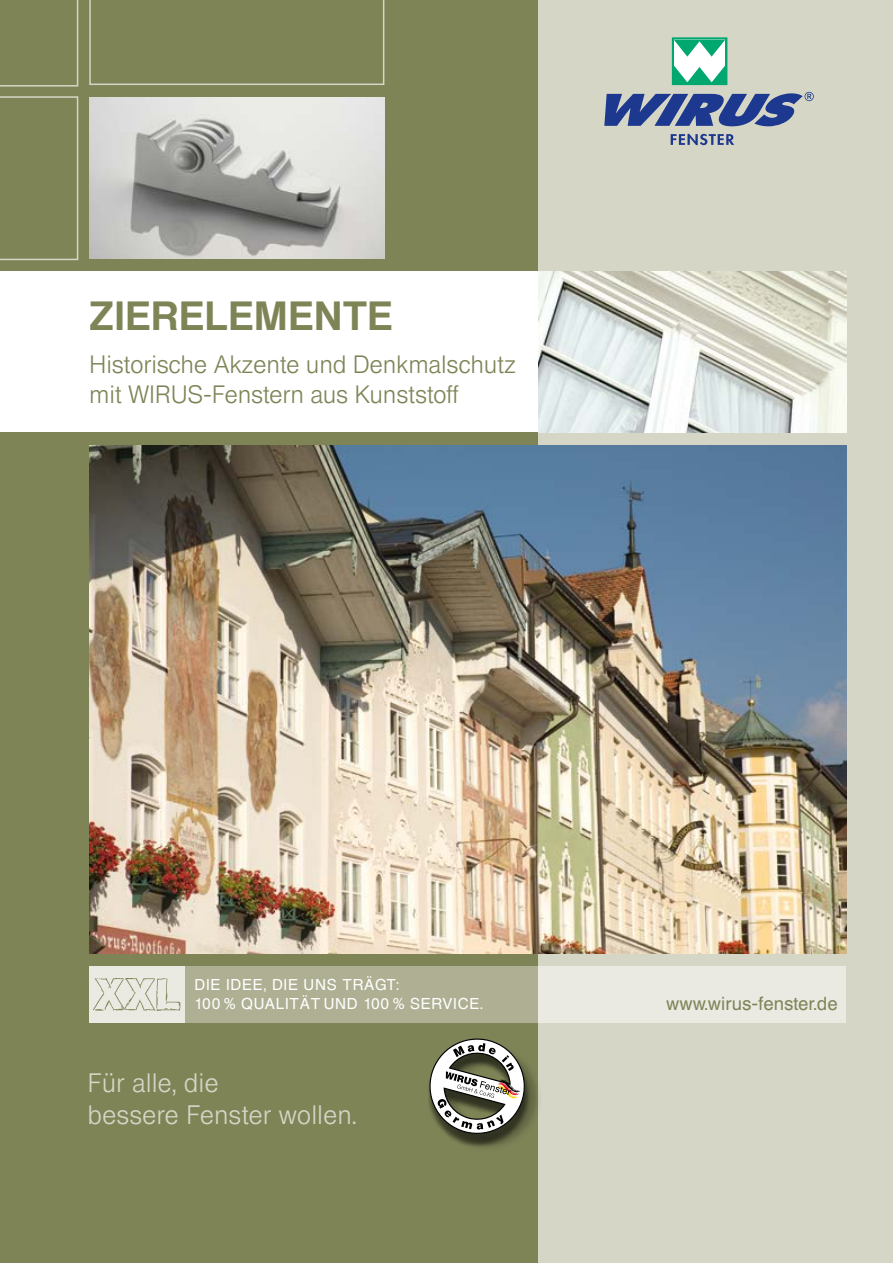
<style>
.page{position:relative;width:893px;height:1263px;background:#fff}
.page>*{position:absolute;margin:0;border:0;box-sizing:border-box;transform-origin:0 0}
.t1{font:500 39px "Europa Gro SBOP";color:#7f8457}
.t2{font:300 25.5px/31.5px "Europa Gro SBOP";color:#d5d6c6}
.t3{font:300 24px/30px "Europa Gro SBOP";letter-spacing:-.01em;color:#7f8457}
.t4{font:18px "Europa Gro SBOP";color:#7f8457}
.t5{font:15px/19.5px "Europa Gro SBOP";letter-spacing:.05em;color:#fff}
</style>
<div class="page">
<div style="left:0;top:0;width:538px;height:1263px;background:#7f8457"></div>
<div style="left:538px;top:0;width:355px;height:1263px;background:#d5d6c6"></div>
<div style="left:0;top:271px;width:538px;height:161px;background:#fff"></div>
<img style="left:89px;top:445px;width:757px;height:508px">
<img style="left:89px;top:98px;width:295px;height:161px">
<img style="left:538px;top:271px;width:308px;height:161px">
<svg style="left:89px;top:0;width:295px;height:85px"></svg>
<svg style="left:0;top:96px;width:79px;height:165px"></svg>
<svg style="left:0;top:0;width:79px;height:87px"></svg>
<div style="left:432px;top:1041px;width:111px;height:112px;background:#000;opacity:.25"></div>
<div style="left:426px;top:1043px;width:105px;height:105px;background:#000;opacity:.5"></div>
<svg style="left:426px;top:1038px;width:104px;height:101px"></svg>
<svg style="left:672px;top:37px;width:55px;height:48px;background:#82d4b8"></svg>
<svg style="left:604px;top:92px;width:210px;height:34px"></svg>
<svg style="left:671px;top:134px;width:63px;height:11px"></svg>
<div style="left:185px;top:966px;width:353px;height:57px;background:#afb093"></div>
<div style="left:538px;top:966px;width:308px;height:57px;background:#eaeae2"></div>
<div style="left:89px;top:966px;width:96px;height:57px;background:#eaeae2"></div>
<img style="left:93px;top:979px;width:88px;height:32px">
<h1 class="t1" style="left:89px;top:292px;width:305px">ZIERELEMENTE</h1>
<p class="t3" style="left:89px;top:349px;width:428px">Historische Akzente und Denkmalschutz mit WIRUS-Fenstern aus Kunststoff</p>
<p class="t5" style="left:194px;top:974px;width:290px">DIE IDEE, DIE UNS TRÄGT:<br>100 % QUALITÄT UND 100 % SERVICE.</p>
<p class="t2" style="left:88px;top:1067px;width:271px">Für alle, die<br>bessere Fenster wollen.</p>
<p class="t4" style="left:666px;top:992px;width:173px">www.wirus-fenster.de</p>
</div>
